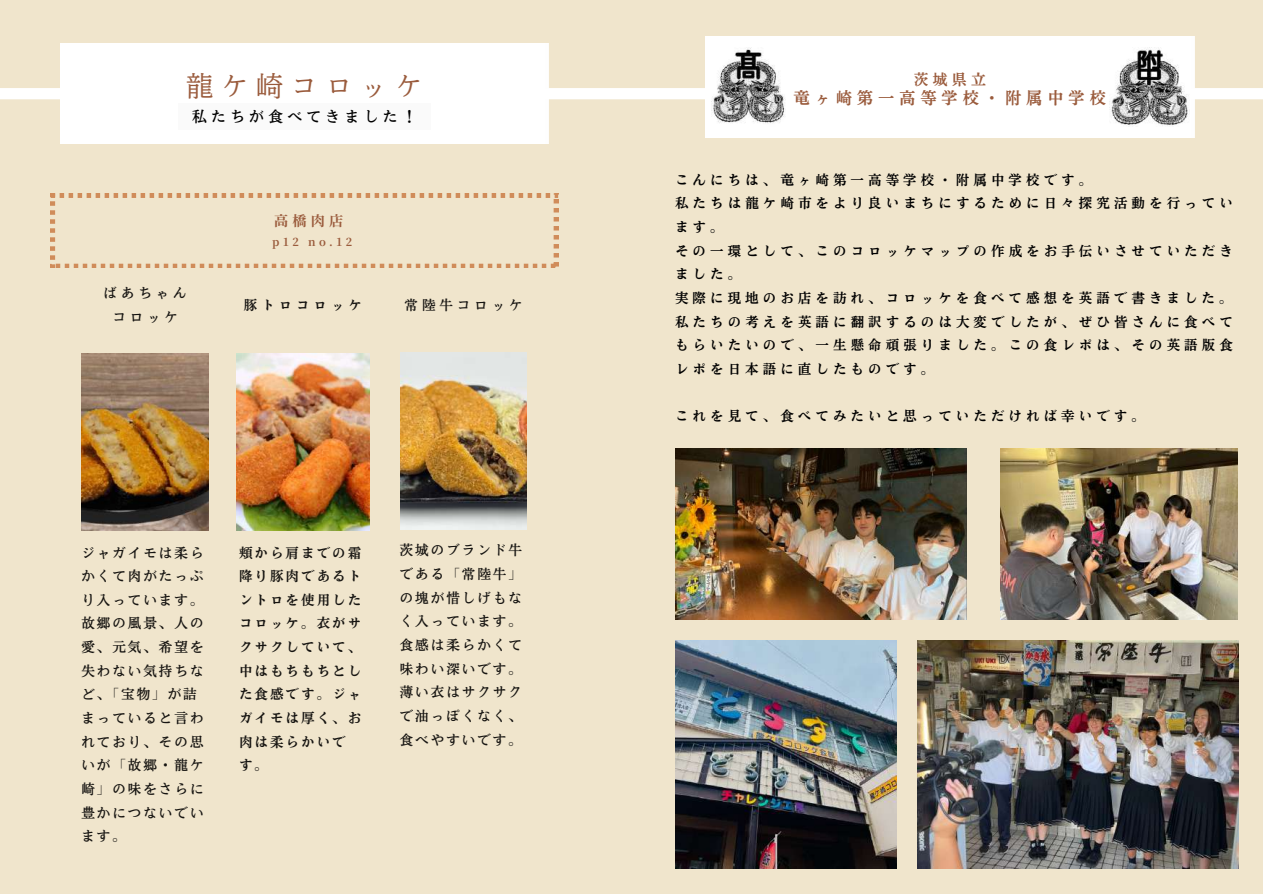
<style>
.page{position:relative;width:1263px;height:894px;background:#fff}
.page>*{position:absolute;margin:0;border:0;box-sizing:border-box;transform-origin:0 0}
.t1{font:26.7px "Nud Motoya Mincho Std W2 b";letter-spacing:.3em;color:#9a5b3c}
.t2{font:16.35px "Nud Motoya Mincho Std W6";letter-spacing:.3em;color:#9a5b3c}
.t3{font:14.85px "Nud Motoya Mincho Std W6";color:#9a5b3c}
.t4{font:14.7px "Nud Motoya Mincho Std W5";letter-spacing:.3em;color:#000}
.t5{font:700 14.1px "Source Han Serif JP";color:#9a5b3c}
.t6{font:13.5px/23.7px "Nud Motoya Mincho Std W6";letter-spacing:.3em;color:#000}
.t7{font:13.5px/23.5px "Nud Motoya Mincho Std W5";letter-spacing:.15em;color:#161411;text-align:justify}
.t8{font:13.5px/23.7px "Nud Motoya Mincho Std W6";letter-spacing:.15em;color:#161411}
.t9{font:13.35px/24px "Nud Motoya Mincho Std W5";letter-spacing:.3em;color:#161411;text-align:center}
.t10{font:13.35px "Nud Motoya Mincho Std W6";letter-spacing:.3em;color:#161411}
.t11{font:700 10.95px "Source Han Serif JP";letter-spacing:.3em;color:#9a5b3c}
</style>
<div class="page">
<div style="left:0;top:0;width:1263px;height:893px;background:#f0e5cc"></div>
<div style="left:0;top:88px;width:1263px;height:11px;background:#fff"></div>
<img style="left:236px;top:353px;width:133px;height:177px">
<img style="left:400px;top:352px;width:126px;height:177px">
<img style="left:81px;top:353px;width:127px;height:177px">
<svg style="left:51px;top:193px;width:507px;height:75px"></svg>
<div style="left:60px;top:43px;width:489px;height:101px;background:#fff"></div>
<div style="left:178px;top:103px;width:253px;height:27px;background:#fafafa"></div>
<div style="left:706px;top:36px;width:488px;height:102px;background:#fff"></div>
<img style="left:712px;top:48px;width:74px;height:78px">
<img style="left:1109px;top:48px;width:80px;height:78px">
<img style="left:676px;top:448px;width:291px;height:171px">
<img style="left:676px;top:640px;width:220px;height:227px">
<img style="left:917px;top:640px;width:321px;height:227px">
<img style="left:1001px;top:448px;width:236px;height:171px">
<h1 class="t1" style="left:187px;top:72px;width:237px">龍ケ崎コロッケ</h1>
<p class="t4" style="left:192px;top:109px;width:226px">私たちが食べてきました！</p>
<p class="t5" style="left:274px;top:210px;width:70px">高橋肉店</p>
<p class="t11" style="left:272px;top:233px;width:82px">p12 no.12</p>
<p class="t9" style="left:104px;top:281px;width:85px">ばあちゃんコロッケ</p>
<p class="t10" style="left:244px;top:298px;width:119px">豚トロコロッケ</p>
<p class="t9" style="left:405px;top:293px;width:119px">常陸牛コロッケ</p>
<p class="t7" style="left:81px;top:540px;width:124px;text-align:left">ジャガイモは柔らかくて肉がたっぷり入っています。故郷の風景、人の愛、元気、希望を失わない気持ちなど、「宝物」が詰まっていると言われており、その思いが「故郷・龍ケ崎」の味をさらに豊かにつないでいます。</p>
<p class="t8" style="left:239px;top:540px;width:124px">頬から肩までの霜降り豚肉であるトントロを使用したコロッケ。衣がサクサクしていて、中はもちもちとした食感です。ジャガイモは厚く、お肉は柔らかいです。</p>
<p class="t7" style="left:400px;top:538px;width:124px">茨城のブランド牛である「常陸牛」の塊が惜しげもなく入っています。食感は柔らかくて味わい深いです。薄い衣はサクサクで油っぽくなく、食べやすいです。</p>
<p class="t3" style="left:914px;top:72px;width:73px">茨城県立</p>
<p class="t2" style="left:793px;top:90px;width:314px">竜ヶ崎第一高等学校・附属中学校</p>
<p class="t6" style="left:675px;top:168px;width:559px">こんにちは、竜ヶ崎第一高等学校・附属中学校です。<br>私たちは龍ケ崎市をより良いまちにするために日 々探究活動を行っています。<br>その一環として、このコロッケマップの作成をお手伝いさせていただきました。<br>実際に現地のお店を訪れ、コロッケを食べて感想を英語で書きました。私たちの考えを英語に翻訳するのは大変でしたが、ぜひ皆さんに食べてもらいたいので、一生懸命頑張りました。この食レポは、その英語版食レポを日 本語に直したものです。</p>
<p class="t6" style="left:675px;top:404px;width:471px">これを見て、食べてみたいと思っていただければ幸いです。</p>
</div>
